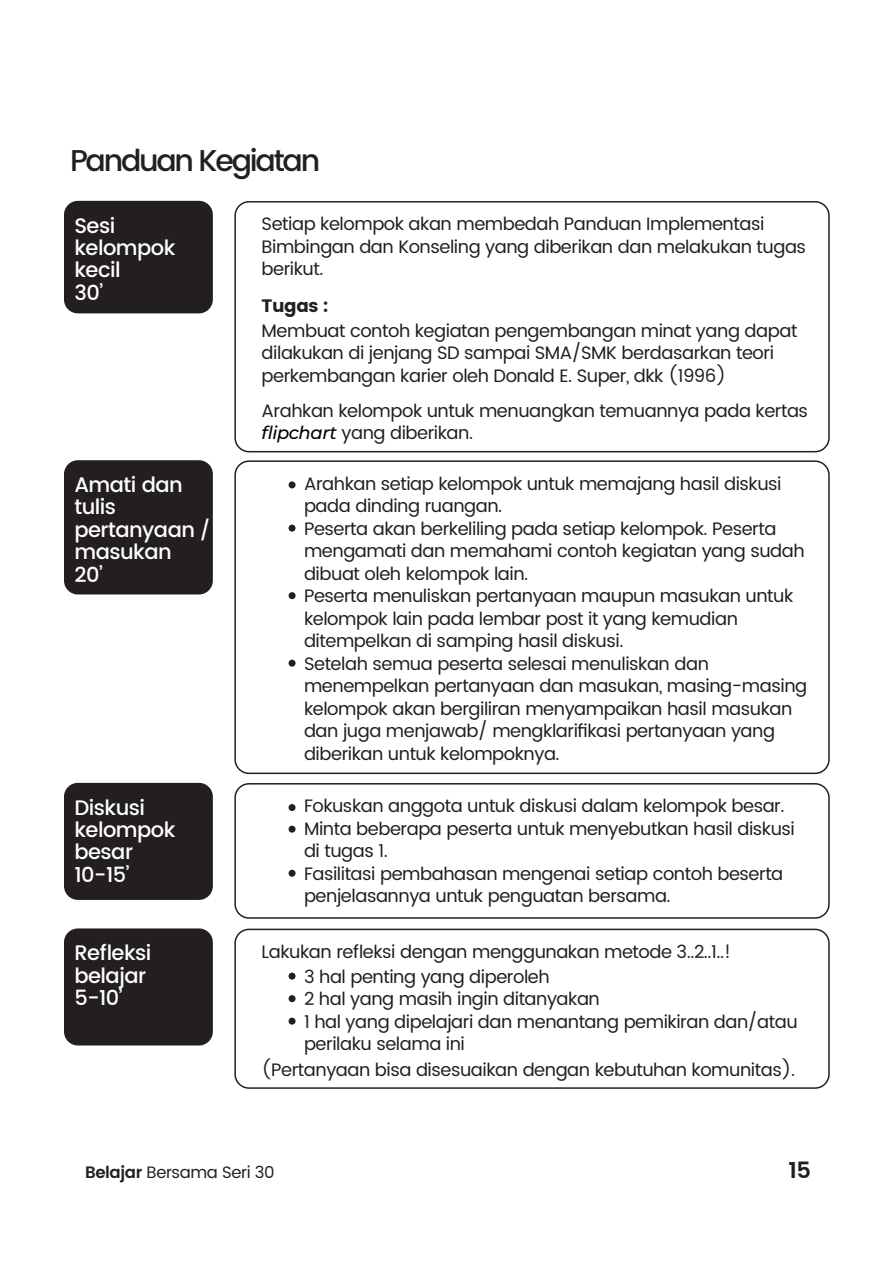
<style>
.page{position:relative;width:893px;height:1263px;background:#fff}
.page>*{position:absolute;margin:0;border:0;box-sizing:border-box;transform-origin:0 0}
.t1{font:500 30.15px "Poppins";letter-spacing:-.075em;color:#231f20}
.t2{font:600 22.5px "Poppins";color:#231f20}
.t3{font:500 21px/22.4px "Poppins";letter-spacing:-.025em;color:#fff}
.t4{font:18px/22.5px "Poppins";letter-spacing:-.025em;color:#231f20}
.t5{font:18px "Poppins";letter-spacing:-.025em;color:#231f20}
.t6{font:16.5px "Poppins";letter-spacing:-.025em;color:#231f20}
.s1{font-family:"Montserrat";font-weight:500;font-style:italic;color:#000}
.s2{font-size:19.5px}
.s3{font-weight:600}
</style>
<div class="page">
<div style="left:64px;top:201px;width:149px;height:112px;background:#231f20;border-radius:14px"></div>
<svg style="left:234px;top:201px;width:596px;height:252px"></svg>
<div style="left:64px;top:460px;width:149px;height:134px;background:#231f20;border-radius:14px"></div>
<svg style="left:234px;top:460px;width:596px;height:315px"></svg>
<div style="left:289px;top:481px;width:7px;height:7px;background:#231f20;border-radius:50%"></div>
<div style="left:289px;top:525px;width:7px;height:7px;background:#231f20;border-radius:50%"></div>
<div style="left:289px;top:592px;width:7px;height:7px;background:#231f20;border-radius:50%"></div>
<div style="left:289px;top:660px;width:7px;height:7px;background:#231f20;border-radius:50%"></div>
<div style="left:64px;top:783px;width:149px;height:117px;background:#231f20;border-radius:14px"></div>
<svg style="left:234px;top:783px;width:596px;height:136px"></svg>
<div style="left:289px;top:804px;width:7px;height:7px;background:#231f20;border-radius:50%"></div>
<div style="left:289px;top:870px;width:7px;height:7px;background:#231f20;border-radius:50%"></div>
<div style="left:289px;top:826px;width:7px;height:7px;background:#231f20;border-radius:50%"></div>
<div style="left:64px;top:928px;width:149px;height:117px;background:#231f20;border-radius:14px"></div>
<svg style="left:234px;top:928px;width:596px;height:161px"></svg>
<h1 class="t1" style="left:70px;top:139px;width:252px">Panduan Kegiatan</h1>
<p class="t3" style="left:74px;top:215px;width:102px">Sesi kelompok kecil<br>30’</p>
<p class="t4" style="left:262px;top:213px;width:546px">Setiap kelompok akan membedah Panduan Implementasi<br>Bimbingan dan Konseling yang diberikan dan melakukan tugas berikut.</p>
<p class="t4" style="left:262px;top:320px;width:537px">Membuat contoh kegiatan pengembangan minat yang dapat dilakukan di jenjang SD sampai SMA/SMK berdasarkan teori perkembangan karier oleh Donald E. Super, dkk (1996)</p>
<p class="t4" style="left:262px;top:400px;width:548px">Arahkan kelompok untuk menuangkan temuannya pada kertas <span class="s1">flipchart</span> yang diberikan.</p>
<p class="t3" style="left:74px;top:474px;width:137px">Amati dan tulis pertanyaan <span class="s2">/ </span>masukan<br>20’</p>
<p class="t4" style="left:304px;top:472px;width:505px">Arahkan setiap kelompok untuk memajang hasil diskusi pada dinding ruangan.<br>Peserta akan berkeliling pada setiap kelompok. Peserta mengamati dan memahami contoh kegiatan yang sudah dibuat oleh kelompok lain.<br>Peserta menuliskan pertanyaan maupun masukan untuk kelompok lain pada lembar post it yang kemudian ditempelkan di samping hasil diskusi.<br>Setelah semua peserta selesai menuliskan dan menempelkan pertanyaan dan masukan, masing-masing kelompok akan bergiliran menyampaikan hasil masukan dan juga menjawab/ mengklarifikasi pertanyaan yang diberikan untuk kelompoknya.</p>
<p class="t5" style="left:262px;top:295px;width:69px">Tugas :</p>
<p class="t3" style="left:74px;top:797px;width:102px">Diskusi kelompok besar<br>10-15’</p>
<p class="t4" style="left:304px;top:795px;width:492px">Fokuskan anggota untuk diskusi dalam kelompok besar.<br>Minta beberapa peserta untuk menyebutkan hasil diskusi di tugas 1.<br>Fasilitasi pembahasan mengenai setiap contoh beserta penjelasannya untuk penguatan bersama.</p>
<p class="t3" style="left:74px;top:942px;width:78px">Refleksi belajar<br>5-10’</p>
<p class="t4" style="left:262px;top:941px;width:471px">Lakukan refleksi dengan menggunakan metode 3..2..1..!</p>
<p class="t4" style="left:304px;top:965px;width:495px">3 hal penting yang diperoleh<br>2 hal yang masih ingin ditanyakan<br>1 hal yang dipelajari dan menantang pemikiran dan/atau perilaku selama ini</p>
<p class="t4" style="left:262px;top:1059px;width:535px">(Pertanyaan bisa disesuaikan dengan kebutuhan komunitas).</p>
<p class="t6" style="left:85px;top:1160px;width:191px"><span class="s3">Belajar</span> Bersama Seri 30</p>
<p class="t2" style="left:788px;top:1153px;width:24px">15</p>
</div>
